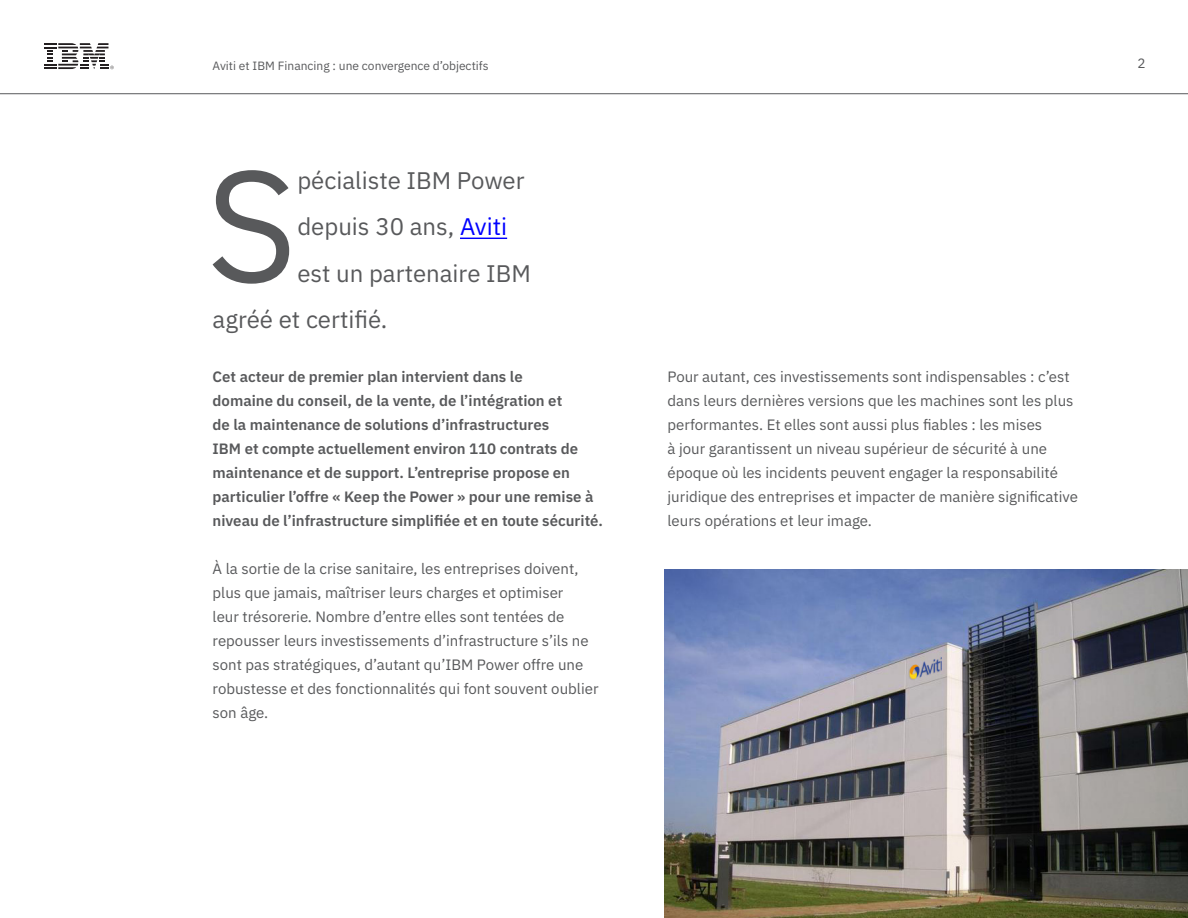
<style>
.page{position:relative;width:1188px;height:918px;background:#fff}
.page>*{position:absolute;margin:0;border:0;box-sizing:border-box;transform-origin:0 0}
.Intro{font:157.2px "IBM Plex Sans";color:#58595b}
.Intro-2{font:24px "IBM Plex Sans";color:#58595b}
.Bodytekst{font:15px/24px "IBM Plex Sans";color:#58595b}
.Bodytekst-2{font:600 15px/24px "IBM Plex Sans";color:#58595b}
.t1{font:13.5px "IBM Plex Sans";color:#58595b}
.t2{font:12px "IBM Plex Sans";color:#58595b}
.s1{color:#00f}
</style>
<div class="page">
<svg style="left:44px;top:43px;width:70px;height:26px"></svg>
<hr style="left:0;top:93px;width:1188px;height:1px;background:#58595b">
<hr style="left:460px;top:238px;width:47px;height:1px;background:#00f">
<img style="left:665px;top:570px;width:523px;height:348px">
<p class="t2" style="left:213px;top:56px;width:278px">Aviti et IBM Financing : une convergence d’objectifs</p>
<p class="t1" style="left:1137px;top:53px;width:10px">2</p>
<p class="Intro" style="left:206px;top:106px;width:93px">S</p>
<p class="Intro-2" style="left:297px;top:162px;width:229px">pécialiste IBM Power</p>
<p class="Intro-2" style="left:297px;top:208px;width:211px">depuis 30 ans, <span class="s1">Aviti</span></p>
<p class="Intro-2" style="left:297px;top:255px;width:235px">est un partenaire IBM</p>
<p class="Intro-2" style="left:213px;top:301px;width:176px">agréé et certifié.</p>
<p class="Bodytekst-2" style="left:213px;top:363px;width:392px">Cet acteur de premier plan intervient dans le<br>domaine du conseil, de la vente, de l’intégration et<br>de la maintenance de solutions d’infrastructures<br>IBM et compte actuellement environ 110 contrats de maintenance et de support. L’entreprise propose en particulier l’offre « Keep the Power » pour une remise à niveau de l’infrastructure simplifiée et en toute sécurité.</p>
<p class="Bodytekst" style="left:213px;top:555px;width:387px">À la sortie de la crise sanitaire, les entreprises doivent, plus que jamais, maîtriser leurs charges et optimiser<br>leur trésorerie. Nombre d’entre elles sont tentées de repousser leurs investissements d’infrastructure s’ils ne sont pas stratégiques, d’autant qu’IBM Power offre une robustesse et des fonctionnalités qui font souvent oublier son âge.</p>
<p class="Bodytekst" style="left:668px;top:363px;width:412px">Pour autant, ces investissements sont indispensables : c’est dans leurs dernières versions que les machines sont les plus performantes. Et elles sont aussi plus fiables : les mises<br>à jour garantissent un niveau supérieur de sécurité à une époque où les incidents peuvent engager la responsabilité juridique des entreprises et impacter de manière significative leurs opérations et leur image.</p>
</div>
